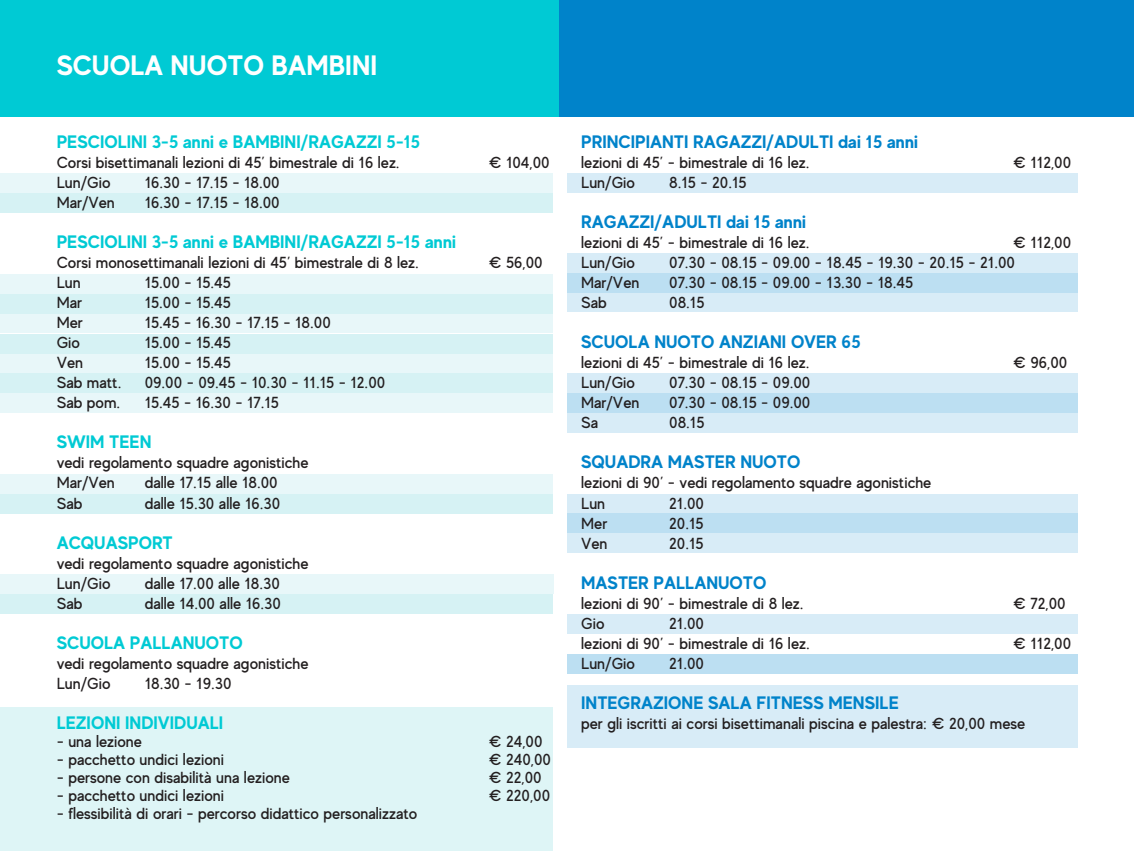
<style>
.page{position:relative;width:1134px;height:851px;background:#fff}
.page>*{position:absolute;margin:0;border:0;box-sizing:border-box;transform-origin:0 0}
.t1{font:700 28px "MADE Evolve Sans";color:#fff}
.t2{font:700 18px "MADE Evolve Sans";color:#0083ca}
.t3{font:700 18px "MADE Evolve Sans";color:#00cad4}
.t4{font:500 16px/20px "MADE Evolve Sans";color:#231f20}
</style>
<div class="page">
<div style="left:0;top:173px;width:553px;height:20px;background:#e8f7f9"></div>
<div style="left:567px;top:173px;width:510px;height:20px;background:#d8ecf7"></div>
<div style="left:0;top:274px;width:553px;height:20px;background:#e8f7f9"></div>
<div style="left:567px;top:253px;width:510px;height:20px;background:#d8ecf7"></div>
<div style="left:567px;top:373px;width:510px;height:20px;background:#d8ecf7"></div>
<div style="left:567px;top:493px;width:510px;height:20px;background:#d8ecf7"></div>
<div style="left:567px;top:614px;width:510px;height:20px;background:#d8ecf7"></div>
<div style="left:567px;top:685px;width:510px;height:63px;background:#d8ecf7"></div>
<div style="left:0;top:473px;width:553px;height:20px;background:#e8f7f9"></div>
<div style="left:0;top:313px;width:553px;height:20px;background:#e8f7f9"></div>
<div style="left:567px;top:292px;width:510px;height:20px;background:#d8ecf7"></div>
<div style="left:567px;top:412px;width:510px;height:20px;background:#d8ecf7"></div>
<div style="left:567px;top:533px;width:510px;height:20px;background:#d8ecf7"></div>
<div style="left:0;top:193px;width:553px;height:20px;background:#d6f2f4"></div>
<div style="left:0;top:293px;width:553px;height:20px;background:#d6f2f4"></div>
<div style="left:567px;top:273px;width:510px;height:19px;background:#bcdff2"></div>
<div style="left:567px;top:393px;width:510px;height:19px;background:#bcdff2"></div>
<div style="left:567px;top:513px;width:510px;height:20px;background:#bcdff2"></div>
<div style="left:567px;top:653px;width:510px;height:20px;background:#bcdff2"></div>
<div style="left:0;top:707px;width:553px;height:143px;background:#def5f6"></div>
<div style="left:0;top:353px;width:552px;height:20px;background:#e8f7f9"></div>
<div style="left:0;top:393px;width:552px;height:19px;background:#e8f7f9"></div>
<div style="left:0;top:373px;width:552px;height:20px;background:#d6f2f4"></div>
<div style="left:0;top:333px;width:553px;height:20px;background:#d6f2f4"></div>
<div style="left:0;top:493px;width:552px;height:20px;background:#d6f2f4"></div>
<div style="left:0;top:574px;width:553px;height:20px;background:#e8f7f9"></div>
<div style="left:0;top:594px;width:553px;height:20px;background:#d6f2f4"></div>
<div style="left:0;top:0;width:559px;height:116px;background:#00cad4"></div>
<div style="left:559px;top:0;width:575px;height:116px;background:#0083ca"></div>
<h1 class="t1" style="left:57px;top:47px;width:322px">SCUOLA NUOTO BAMBINI</h1>
<p class="t3" style="left:57px;top:130px;width:365px">PESCIOLINI 3-5 anni e BAMBINI/RAGAZZI 5-15</p>
<p class="t4" style="left:57px;top:152px;width:344px">Corsi bisettimanali lezioni di 45’ bimestrale di 16 lez.</p>
<p class="t4" style="left:489px;top:152px;width:62px">€ 104,00</p>
<p class="t4" style="left:57px;top:172px;width:55px">Lun/Gio</p>
<p class="t4" style="left:145px;top:172px;width:137px">16.30 - 17.15 - 18.00</p>
<p class="t4" style="left:57px;top:192px;width:60px">Mar/Ven</p>
<p class="t4" style="left:145px;top:192px;width:137px">16.30 - 17.15 - 18.00</p>
<p class="t3" style="left:57px;top:230px;width:401px">PESCIOLINI 3-5 anni e BAMBINI/RAGAZZI 5-15 anni</p>
<p class="t4" style="left:57px;top:252px;width:364px">Corsi monosettimanali lezioni di 45’ bimestrale di 8 lez.</p>
<p class="t4" style="left:489px;top:252px;width:55px">€ 56,00</p>
<p class="t4" style="left:57px;top:272px;width:26px">Lun</p>
<p class="t4" style="left:145px;top:272px;width:88px">15.00 - 15.45</p>
<p class="t4" style="left:57px;top:292px;width:27px">Mar</p>
<p class="t4" style="left:145px;top:292px;width:88px">15.00 - 15.45</p>
<p class="t4" style="left:57px;top:312px;width:28px">Mer</p>
<p class="t4" style="left:145px;top:312px;width:188px">15.45 - 16.30 - 17.15 - 18.00</p>
<p class="t4" style="left:57px;top:332px;width:25px">Gio</p>
<p class="t4" style="left:145px;top:332px;width:88px">15.00 - 15.45</p>
<p class="t4" style="left:57px;top:352px;width:28px">Ven</p>
<p class="t4" style="left:145px;top:352px;width:88px">15.00 - 15.45</p>
<p class="t4" style="left:57px;top:372px;width:66px">Sab matt.</p>
<p class="t4" style="left:145px;top:372px;width:242px">09.00 - 09.45 - 10.30 - 11.15 - 12.00</p>
<p class="t4" style="left:57px;top:392px;width:65px">Sab pom.</p>
<p class="t4" style="left:145px;top:392px;width:136px">15.45 - 16.30 - 17.15</p>
<p class="t3" style="left:57px;top:430px;width:96px">SWIM TEEN</p>
<p class="t4" style="left:57px;top:452px;width:253px">vedi regolamento squadre agonistiche<br>Mar/Ven</p>
<p class="t4" style="left:145px;top:472px;width:134px">dalle 17.15 alle 18.00</p>
<p class="t4" style="left:57px;top:492px;width:27px">Sab</p>
<p class="t4" style="left:145px;top:492px;width:137px">dalle 15.30 alle 16.30</p>
<p class="t3" style="left:57px;top:530px;width:118px">ACQUASPORT</p>
<p class="t4" style="left:57px;top:552px;width:253px">vedi regolamento squadre agonistiche<br>Lun/Gio</p>
<p class="t4" style="left:145px;top:572px;width:137px">dalle 17.00 alle 18.30</p>
<p class="t4" style="left:57px;top:592px;width:27px">Sab</p>
<p class="t4" style="left:145px;top:592px;width:138px">dalle 14.00 alle 16.30</p>
<p class="t3" style="left:57px;top:630px;width:188px">SCUOLA PALLANUOTO</p>
<p class="t4" style="left:57px;top:652px;width:253px">vedi regolamento squadre agonistiche<br>Lun/Gio</p>
<p class="t4" style="left:145px;top:672px;width:88px">18.30 - 19.30</p>
<p class="t3" style="left:57px;top:710px;width:168px">LEZIONI INDIVIDUALI</p>
<p class="t4" style="left:57px;top:730px;width:87px">- una lezione</p>
<p class="t4" style="left:489px;top:730px;width:55px">€ 24,00</p>
<p class="t4" style="left:57px;top:748px;width:169px">- pacchetto undici lezioni</p>
<p class="t4" style="left:489px;top:748px;width:64px">€ 240,00</p>
<p class="t4" style="left:57px;top:766px;width:235px">- persone con disabilità una lezione</p>
<p class="t4" style="left:489px;top:766px;width:54px">€ 22,00</p>
<p class="t4" style="left:57px;top:784px;width:169px">- pacchetto undici lezioni</p>
<p class="t4" style="left:489px;top:784px;width:63px">€ 220,00</p>
<p class="t4" style="left:57px;top:802px;width:362px">- flessibilità di orari - percorso didattico personalizzato</p>
<p class="t2" style="left:581px;top:130px;width:339px">PRINCIPIANTI RAGAZZI/ADULTI dai 15 anni</p>
<p class="t4" style="left:581px;top:152px;width:230px">lezioni di 45’ - bimestrale di 16 lez.</p>
<p class="t4" style="left:1013px;top:152px;width:60px">€ 112,00</p>
<p class="t4" style="left:581px;top:172px;width:55px">Lun/Gio</p>
<p class="t4" style="left:669px;top:172px;width:79px">8.15 - 20.15</p>
<p class="t2" style="left:581px;top:210px;width:227px">RAGAZZI/ADULTI dai 15 anni</p>
<p class="t4" style="left:581px;top:232px;width:230px">lezioni di 45’ - bimestrale di 16 lez.</p>
<p class="t4" style="left:1013px;top:232px;width:60px">€ 112,00</p>
<p class="t4" style="left:581px;top:252px;width:55px">Lun/Gio</p>
<p class="t4" style="left:669px;top:252px;width:347px">07.30 - 08.15 - 09.00 - 18.45 - 19.30 - 20.15 - 21.00</p>
<p class="t4" style="left:581px;top:272px;width:60px">Mar/Ven</p>
<p class="t4" style="left:669px;top:272px;width:246px">07.30 - 08.15 - 09.00 - 13.30 - 18.45</p>
<p class="t4" style="left:581px;top:292px;width:27px">Sab</p>
<p class="t4" style="left:669px;top:292px;width:37px">08.15</p>
<p class="t2" style="left:581px;top:330px;width:281px">SCUOLA NUOTO ANZIANI OVER 65</p>
<p class="t4" style="left:581px;top:352px;width:230px">lezioni di 45’ - bimestrale di 16 lez.</p>
<p class="t4" style="left:1013px;top:352px;width:56px">€ 96,00</p>
<p class="t4" style="left:581px;top:372px;width:55px">Lun/Gio</p>
<p class="t4" style="left:669px;top:372px;width:143px">07.30 - 08.15 - 09.00</p>
<p class="t4" style="left:581px;top:392px;width:60px">Mar/Ven</p>
<p class="t4" style="left:669px;top:392px;width:143px">07.30 - 08.15 - 09.00</p>
<p class="t4" style="left:581px;top:412px;width:19px">Sa</p>
<p class="t4" style="left:669px;top:412px;width:37px">08.15</p>
<p class="t2" style="left:581px;top:450px;width:221px">SQUADRA MASTER NUOTO</p>
<p class="t4" style="left:581px;top:472px;width:352px">lezioni di 90’ - vedi regolamento squadre agonistiche<br>Lun</p>
<p class="t4" style="left:669px;top:492px;width:36px">21.00</p>
<p class="t4" style="left:581px;top:512px;width:28px">Mer</p>
<p class="t4" style="left:669px;top:512px;width:36px">20.15</p>
<p class="t4" style="left:581px;top:532px;width:28px">Ven</p>
<p class="t4" style="left:669px;top:532px;width:36px">20.15</p>
<p class="t2" style="left:581px;top:570px;width:187px">MASTER PALLANUOTO</p>
<p class="t4" style="left:581px;top:592px;width:224px">lezioni di 90’ - bimestrale di 8 lez.</p>
<p class="t4" style="left:1013px;top:592px;width:54px">€ 72,00</p>
<p class="t4" style="left:581px;top:612px;width:25px">Gio</p>
<p class="t4" style="left:581px;top:612px;width:230px;text-indent:88px">21.00<br>lezioni di 90’ - bimestrale di 16 lez.</p>
<p class="t4" style="left:1013px;top:632px;width:60px">€ 112,00</p>
<p class="t4" style="left:581px;top:652px;width:55px">Lun/Gio</p>
<p class="t4" style="left:669px;top:652px;width:36px">21.00</p>
<p class="t2" style="left:581px;top:690px;width:319px">INTEGRAZIONE SALA FITNESS MENSILE</p>
<p class="t4" style="left:581px;top:712px;width:446px">per gli iscritti ai corsi bisettimanali piscina e palestra: € 20,00 mese</p>
</div>
